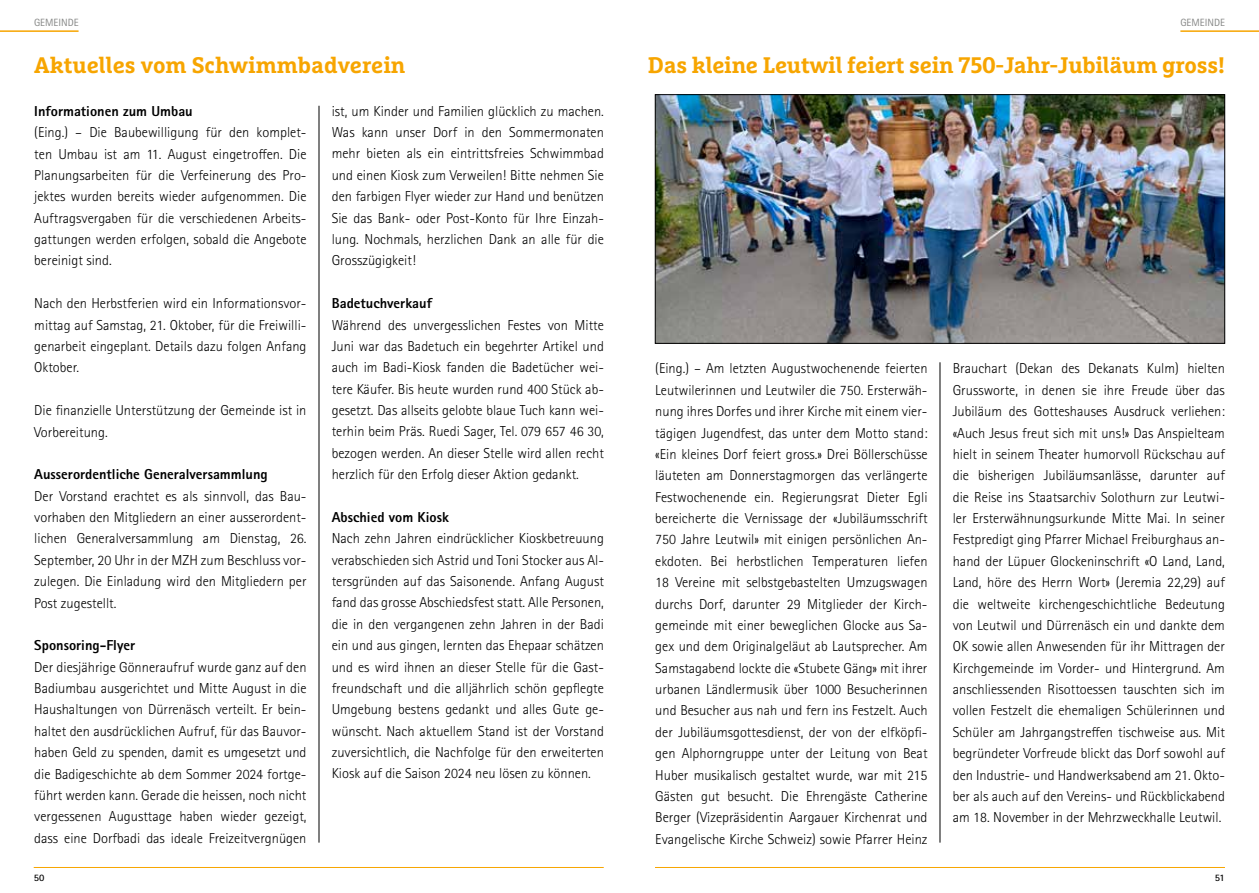
<style>
.page{position:relative;width:1259px;height:893px;background:#fff}
.page>*{position:absolute;margin:0;border:0;box-sizing:border-box;transform-origin:0 0}
.t1{font:700 22.5px "Marselis Slab Pro";letter-spacing:-.01em;color:#f7a500}
.t2{font:300 14.4px/21.3px "Rotis Sans Serif Std";color:#000;text-align:justify}
.t3{font:800 14.4px "Rotis Sans Serif Std";color:#000}
.t4{font:10.5px "Rotis Sans Serif Std";color:#868786}
.t5{font:700 9.9px "Rotis Sans Serif Std";color:#000}
</style>
<div class="page">
<hr style="left:0;top:30px;width:79px;height:2px;background:#f7a500">
<hr style="left:34px;top:867px;width:570px;height:1px;background:#f7a500">
<hr style="left:1180px;top:30px;width:79px;height:2px;background:#f7a500">
<hr style="left:655px;top:867px;width:570px;height:1px;background:#f7a500">
<img style="left:657px;top:96px;width:566px;height:246px">
<div style="left:655px;top:94px;width:570px;height:250px;border:1px solid #000"></div>
<hr style="left:939px;top:362px;width:1px;height:481px;background:#000">
<hr style="left:319px;top:106px;width:1px;height:737px;background:#000">
<p class="t4" style="left:34px;top:16px;width:46px">GEMEINDE</p>
<h1 class="t1" style="left:34px;top:51px;width:373px">Aktuelles vom Schwimmbadverein</h1>
<p class="t3" style="left:34px;top:102px;width:160px">Informationen zum Umbau</p>
<p class="t2" style="left:34px;top:122px;width:274px">(Eing.) – Die Baubewilligung für den komplet&shy;ten Umbau ist am 11. August eingetroffen. Die Planungsarbeiten für die Verfeinerung des Pro&shy;jektes wurden bereits wieder aufgenommen. Die Auftragsvergaben für die verschiedenen Arbeits&shy;gattungen werden erfolgen, sobald die Angebote bereinigt sind.</p>
<p class="t2" style="left:34px;top:293px;width:274px">Nach den Herbstferien wird ein Informationsvor&shy;mittag auf Samstag, 21. Oktober, für die Freiwilli&shy;genarbeit eingeplant. Details dazu folgen Anfang Oktober.</p>
<p class="t2" style="left:34px;top:400px;width:274px">Die finanzielle Unterstützung der Gemeinde ist in<br>Vorbereitung.</p>
<p class="t3" style="left:34px;top:465px;width:235px">Ausserordentliche Generalversammlung</p>
<p class="t2" style="left:34px;top:485px;width:274px">Der Vorstand erachtet es als sinnvoll, das Bau&shy;vorhaben den Mitgliedern an einer ausserordent&shy;lichen Generalversammlung am Dienstag, 26.<br>September, 20 Uhr in der MZH zum Beschluss vor&shy;zulegen. Die Einladung wird den Mitgliedern per Post zugestellt.</p>
<p class="t3" style="left:34px;top:636px;width:102px">Sponsoring-Flyer</p>
<p class="t2" style="left:34px;top:656px;width:274px">Der diesjährige Gönneraufruf wurde ganz auf den Badiumbau ausgerichtet und Mitte August in die Haushaltungen von Dürrenäsch verteilt. Er bein&shy;haltet den ausdrücklichen Aufruf, für das Bauvor&shy;haben Geld zu spenden, damit es umgesetzt und die Badigeschichte ab dem Sommer 2024 fortge&shy;führt werden kann. Gerade die heissen, noch nicht vergessenen Augusttage haben wieder gezeigt, dass eine Dorfbadi das ideale Freizeitvergnügen</p>
<p class="t2" style="left:332px;top:100px;width:274px">ist, um Kinder und Familien glücklich zu machen.<br>Was kann unser Dorf in den Sommermonaten mehr bieten als ein eintrittsfreies Schwimmbad und einen Kiosk zum Verweilen! Bitte nehmen Sie den farbigen Flyer wieder zur Hand und benützen Sie das Bank- oder Post-Konto für Ihre Einzah&shy;lung. Nochmals, herzlichen Dank an alle für die Grosszügigkeit!</p>
<p class="t3" style="left:332px;top:294px;width:102px">Badetuchverkauf</p>
<p class="t2" style="left:332px;top:314px;width:274px">Während des unvergesslichen Festes von Mitte Juni war das Badetuch ein begehrter Artikel und auch im Badi-Kiosk fanden die Badetücher wei&shy;tere Käufer. Bis heute wurden rund 400 Stück ab&shy;gesetzt. Das allseits gelobte blaue Tuch kann wei&shy;terhin beim Präs. Ruedi Sager, Tel. 079 657 46 30, bezogen werden. An dieser Stelle wird allen recht herzlich für den Erfolg dieser Aktion gedankt.</p>
<p class="t3" style="left:332px;top:508px;width:119px">Abschied vom Kiosk</p>
<p class="t2" style="left:332px;top:528px;width:274px">Nach zehn Jahren eindrücklicher Kioskbetreuung verabschieden sich Astrid und Toni Stocker aus Al&shy;tersgründen auf das Saisonende. Anfang August fand das grosse Abschiedsfest statt. Alle Personen, die in den vergangenen zehn Jahren in der Badi ein und aus gingen, lernten das Ehepaar schätzen und es wird ihnen an dieser Stelle für die Gast&shy;freundschaft und die alljährlich schön gepflegte Umgebung bestens gedankt und alles Gute ge&shy;wünscht. Nach aktuellem Stand ist der Vorstand zuversichtlich, die Nachfolge für den erweiterten Kiosk auf die Saison 2024 neu lösen zu können.</p>
<p class="t5" style="left:34px;top:871px;width:12px">50</p>
<p class="t4" style="left:1180px;top:16px;width:46px">GEMEINDE</p>
<h1 class="t1" style="left:648px;top:51px;width:578px">Das kleine Leutwil feiert sein 750-Jahr-Jubiläum gross!</h1>
<p class="t2" style="left:655px;top:358px;width:274px">(Eing.) – Am letzten Augustwochenende feierten Leutwilerinnen und Leutwiler die 750. Ersterwäh&shy;nung ihres Dorfes und ihrer Kirche mit einem vier&shy;tägigen Jugendfest, das unter dem Motto stand: «Ein kleines Dorf feiert gross.» Drei Böllerschüsse läuteten am Donnerstagmorgen das verlängerte Festwochenende ein. Regierungsrat Dieter Egli bereicherte die Vernissage der «Jubiläumsschrift 750 Jahre Leutwil» mit einigen persönlichen An&shy;ekdoten. Bei herbstlichen Temperaturen liefen 18 Vereine mit selbstgebastelten Umzugswagen durchs Dorf, darunter 29 Mitglieder der Kirch&shy;gemeinde mit einer beweglichen Glocke aus Sa&shy;gex und dem Originalgeläut ab Lautsprecher. Am Samstagabend lockte die «Stubete Gäng» mit ihrer urbanen Ländlermusik über 1000 Besucherinnen und Besucher aus nah und fern ins Festzelt. Auch der Jubiläumsgottesdienst, der von der elfköpfi&shy;gen Alphorngruppe unter der Leitung von Beat Huber musikalisch gestaltet wurde, war mit 215<br>Gästen gut besucht. Die Ehrengäste Catherine Berger (Vizepräsidentin Aargauer Kirchenrat und Evangelische Kirche Schweiz) sowie Pfarrer Heinz</p>
<p class="t2" style="left:952px;top:358px;width:274px">Brauchart (Dekan des Dekanats Kulm) hielten Grussworte, in denen sie ihre Freude über das Jubiläum des Gotteshauses Ausdruck verliehen: «Auch Jesus freut sich mit uns!» Das Anspielteam hielt in seinem Theater humorvoll Rückschau auf die bisherigen Jubiläumsanlässe, darunter auf die Reise ins Staatsarchiv Solothurn zur Leutwi&shy;ler Ersterwähnungsurkunde Mitte Mai. In seiner Festpredigt ging Pfarrer Michael Freiburghaus an&shy;hand der Lüpuer Glockeninschrift «O Land, Land, Land, höre des Herrn Wort» (Jeremia 22,29) auf die weltweite kirchengeschichtliche Bedeutung von Leutwil und Dürrenäsch ein und dankte dem OK sowie allen Anwesenden für ihr Mittragen der Kirchgemeinde im Vorder- und Hintergrund. Am anschliessenden Risottoessen tauschten sich im vollen Festzelt die ehemaligen Schülerinnen und Schüler am Jahrgangstreffen tischweise aus. Mit begründeter Vorfreude blickt das Dorf sowohl auf den Industrie- und Handwerksabend am 21. Okto&shy;ber als auch auf den Vereins- und Rückblickabend am 18. November in der Mehrzweckhalle Leutwil.</p>
<p class="t5" style="left:1214px;top:871px;width:12px">51</p>
</div>
